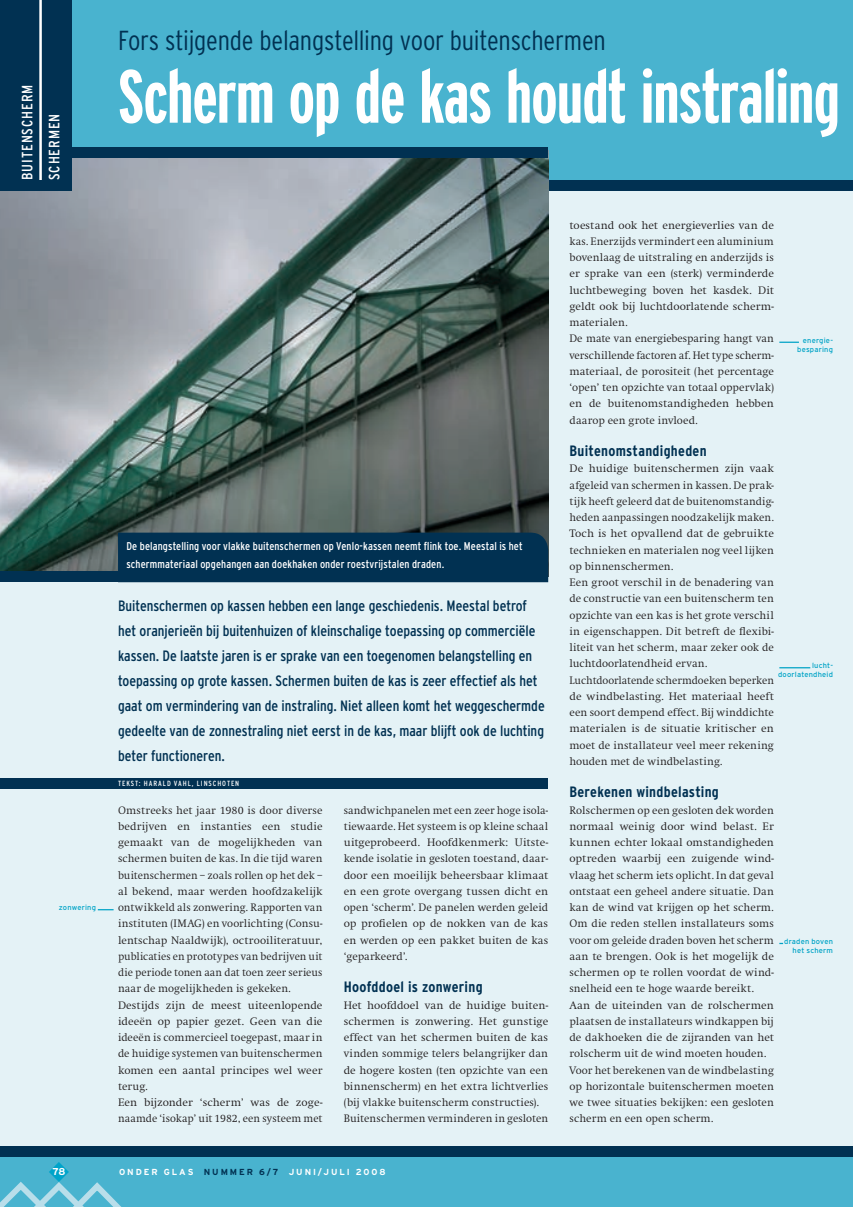
<style>
.page{position:relative;width:853px;height:1207px;background:#fff}
.page>*{position:absolute;margin:0;border:0;box-sizing:border-box;transform-origin:0 0}
.t1{font:700 extra-condensed 75px "Interstate";letter-spacing:-.01em;color:#fff}
.t2{font:300 condensed 27.5px "Interstate";letter-spacing:-.01em;color:#013152}
.t3{font:condensed 15px/25px "Interstate";color:#013152}
.t4{font:700 condensed 15px "Interstate";letter-spacing:.02em;color:#013152}
.t5{font:condensed 15px/27.1px "Interstate";letter-spacing:.06em;color:#fff}
.t6{font:300 11.25px/16.2px "Swift";letter-spacing:.005em;color:#231f20}
.t7{font:condensed 11.25px/17.5px "Interstate";letter-spacing:.01em;color:#fff}
.t8{font:700 10px "Interstate";color:#fff}
.t9{font:700 8.75px "Interstate";letter-spacing:.22em;color:#fff}
.t10{font:7.5px/8.8px "Interstate";letter-spacing:.025em;color:#00a3c6;text-align:right}
.t11{font:condensed 7.5px "Interstate";letter-spacing:.125em;color:#fff}
.s1{color:#013152}
</style>
<div class="page">
<div style="left:0;top:0;width:852px;height:1207px;background:#e4f2f6"></div>
<div style="left:0;top:1146px;width:852px;height:61px;background:#49b3cf"></div>
<div style="left:0;top:0;width:852px;height:184px;background:#49b3cf"></div>
<div style="left:0;top:180px;width:852px;height:11px;background:#013152"></div>
<div style="left:0;top:1146px;width:852px;height:10px;background:#013152"></div>
<img style="left:0;top:158px;width:548px;height:414px">
<div style="left:0;top:0;width:72px;height:191px;background:#013152"></div>
<div style="left:0;top:147px;width:548px;height:11px;background:#013152"></div>
<div style="left:0;top:572px;width:548px;height:10px;background:#013152"></div>
<div style="left:0;top:779px;width:548px;height:10px;background:#013152"></div>
<div style="left:118px;top:533px;width:430px;height:39px;background:#013152"></div>
<hr style="left:39px;top:0;width:3px;height:180px;background:#fff">
<svg style="left:779px;top:342px;width:19px;height:1px"></svg>
<hr style="left:779px;top:667px;width:31px;height:1px;background:#00a3c6">
<svg style="left:98px;top:909px;width:16px;height:1px"></svg>
<svg style="left:0;top:1162px;width:122px;height:45px"></svg>
<h3 class="t5" style="left:13px;top:180px;width:97px;rotate:-90deg">BUITENSCHERM<br>SCHERMEN</h3>
<p class="t10" style="left:59px;top:903px;width:39px">zonwering</p>
<p class="t8" style="left:52px;top:1166px;width:14px">78</p>
<h2 class="t2" style="left:118px;top:25px;width:489px">Fors stijgende belangstelling voor buitenschermen</h2>
<h1 class="t1" style="left:118px;top:55px;width:723px">Scherm op de kas houdt instraling</h1>
<p class="t7" style="left:126px;top:537px;width:397px">De belangstelling voor vlakke buitenschermen op Venlo-kassen neemt flink toe. Meestal is het schermmateriaal opgehangen aan doekhaken onder roestvrijstalen draden.</p>
<p class="t3" style="left:118px;top:593px;width:428px">Buitenschermen op kassen hebben een lange geschiedenis. Meestal betrof het oranjerieën bij buitenhuizen of kleinschalige toepassing op commerciële kassen. De laatste jaren is er sprake van een toegenomen belangstelling en toepassing op grote kassen. Schermen buiten de kas is zeer effectief als het gaat om vermindering van de instraling. Niet alleen komt het weggeschermde gedeelte van de zonnestraling niet eerst in de kas, maar blijft ook de luchting beter functioneren.</p>
<p class="t11" style="left:118px;top:779px;width:123px">TEKST: HARALD VAHL, LINSCHOTEN</p>
<p class="t6" style="left:118px;top:802px;width:206px">Omstreeks het jaar 1980 is door diverse bedrijven en instanties een studie gemaakt van de mogelijkheden van schermen buiten de kas. In die tijd waren buitenschermen – zoals rollen op het dek – al bekend, maar werden hoofdzakelijk ontwikkeld als zonwering. Rapporten van instituten (IMAG) en voorlichting (Consu&shy;lentschap Naaldwijk), octrooiliteratuur, publicaties en prototypes van bedrijven uit die periode tonen aan dat toen zeer serieus naar de mogelijkheden is gekeken.<br>Destijds zijn de meest uiteenlopende ideeën op papier gezet. Geen van die ideeën is commercieel toegepast, maar in de huidige systemen van buitenschermen komen een aantal principes wel weer terug.<br>Een bijzonder ‘scherm’ was de zoge&shy;naamde ‘isokap’ uit 1982, een systeem met</p>
<p class="t6" style="left:344px;top:802px;width:206px;text-align:justify">sandwichpanelen met een zeer hoge isola&shy;tiewaarde. Het systeem is op kleine schaal uitgeprobeerd. Hoofdkenmerk: Uitste&shy;kende isolatie in gesloten toestand, daar&shy;door een moeilijk beheersbaar klimaat en een grote overgang tussen dicht en open ‘scherm’. De panelen werden geleid op profielen op de nokken van de kas en werden op een pakket buiten de kas ‘geparkeerd’.</p>
<h3 class="t4" style="left:344px;top:979px;width:140px">Hoofddoel is zonwering</h3>
<p class="t6" style="left:344px;top:997px;width:206px">Het hoofddoel van de huidige buiten&shy;schermen is zonwering. Het gunstige effect van het schermen buiten de kas vinden sommige telers belangrijker dan de hogere kosten (ten opzichte van een binnenscherm) en het extra lichtverlies (bij vlakke buitenscherm constructies).<br>Buitenschermen verminderen in gesloten</p>
<p class="t9" style="left:119px;top:1167px;width:268px">ONDER GLAS <span class="s1">NUMMER 6/7</span> JUNI/JULI 2008</p>
<p class="t6" style="left:569px;top:217px;width:206px">toestand ook het energieverlies van de kas. Enerzijds vermindert een aluminium bovenlaag de uitstraling en anderzijds is er sprake van een (sterk) verminderde luchtbeweging boven het kasdek. Dit geldt ook bij luchtdoorlatende scherm&shy;materialen.<br>De mate van energiebesparing hangt van verschillende factoren af. Het type scherm&shy;materiaal, de porositeit (het percentage ‘open’ ten opzichte van totaal oppervlak) en de buitenomstandigheden hebben daarop een grote invloed.</p>
<h3 class="t4" style="left:569px;top:442px;width:139px">Buitenomstandigheden</h3>
<p class="t6" style="left:569px;top:461px;width:206px">De huidige buitenschermen zijn vaak afgeleid van schermen in kassen. De prak&shy;tijk heeft geleerd dat de buitenomstandig&shy;heden aanpassingen noodzakelijk maken.<br>Toch is het opvallend dat de gebruikte technieken en materialen nog veel lijken op binnenschermen.<br>Een groot verschil in de benadering van de constructie van een buitenscherm ten opzichte van een kas is het grote verschil in eigenschappen. Dit betreft de flexibi&shy;liteit van het scherm, maar zeker ook de luchtdoorlatendheid ervan.<br>Luchtdoorlatende schermdoeken beperken de windbelasting. Het materiaal heeft een soort dempend effect. Bij winddichte materialen is de situatie kritischer en moet de installateur veel meer rekening houden met de windbelasting.</p>
<h3 class="t4" style="left:569px;top:784px;width:151px">Berekenen windbelasting</h3>
<p class="t6" style="left:569px;top:802px;width:206px">Rolschermen op een gesloten dek worden normaal weinig door wind belast. Er kunnen echter lokaal omstandigheden optreden waarbij een zuigende wind&shy;vlaag het scherm iets oplicht. In dat geval ontstaat een geheel andere situatie. Dan kan de wind vat krijgen op het scherm.<br>Om die reden stellen installateurs soms voor om geleide draden boven het scherm aan te brengen. Ook is het mogelijk de schermen op te rollen voordat de wind&shy;snelheid een te hoge waarde bereikt.<br>Aan de uiteinden van de rolschermen plaatsen de installateurs windkappen bij de dakhoeken die de zijranden van het rolscherm uit de wind moeten houden.<br>Voor het berekenen van de windbelasting op horizontale buitenschermen moeten we twee situaties bekijken: een gesloten scherm en een open scherm.</p>
<p class="t10" style="left:797px;top:336px;width:37px">energie&shy;besparing</p>
<p class="t10" style="left:778px;top:661px;width:56px">lucht&shy;doorlatendheid</p>
<p class="t10" style="left:784px;top:937px;width:50px">draden boven het scherm</p>
</div>
